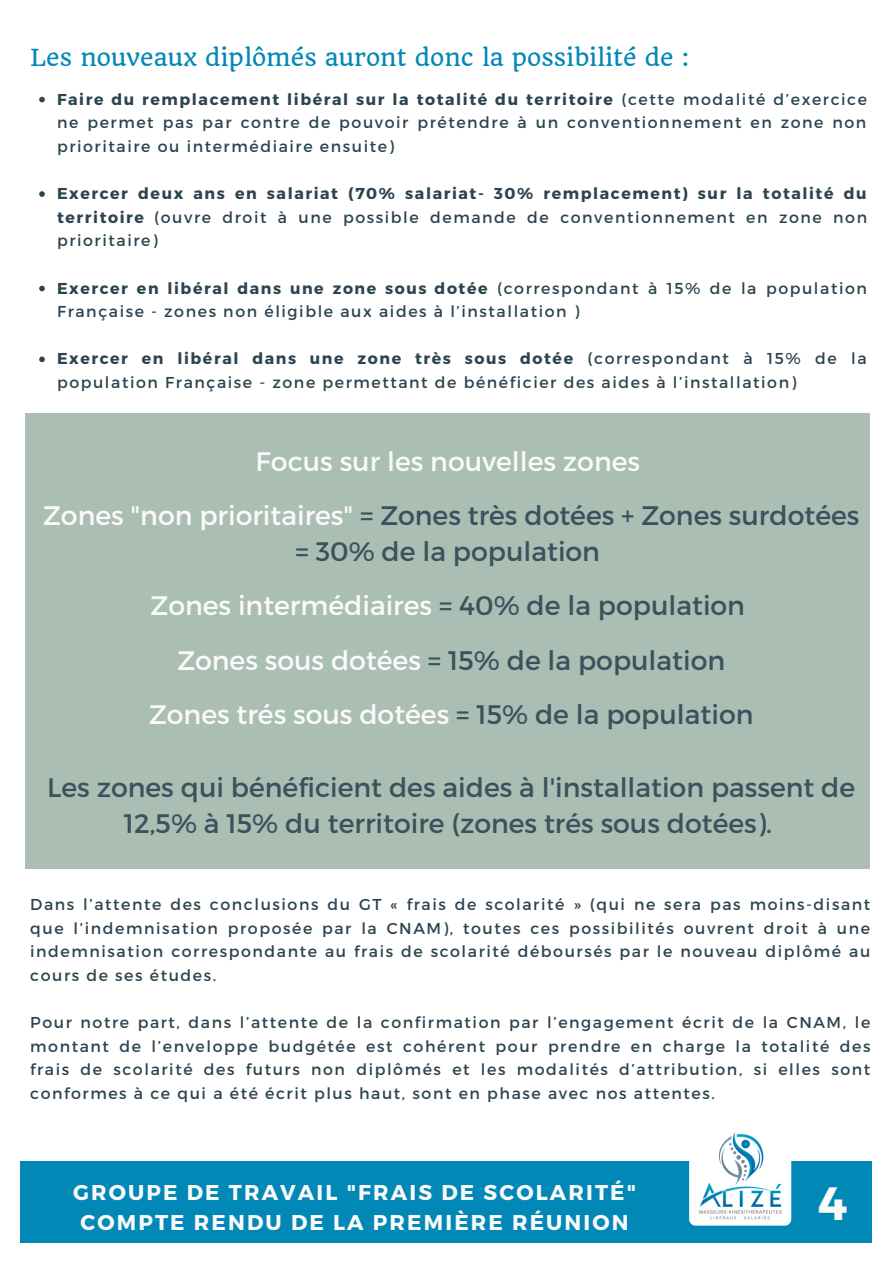
<style>
.page{position:relative;width:893px;height:1264px;background:#fff}
.page>*{position:absolute;margin:0;border:0;box-sizing:border-box;transform-origin:0 0}
.t1{font:700 46.65px "Montserrat";color:#fafafa}
.t2{font:26.7px/54.2px "Montserrat";color:#3b525d;text-align:center}
.t3{font:26.7px/54.2px "Montserrat";color:#fafafa;text-align:center}
.t4{font:22.95px "Quando";color:#0288b7}
.t5{font:700 21.3px/29.2px "Montserrat";letter-spacing:.1em;color:#fafafa;text-align:center}
.t6{font:15.75px/23.5px "Montserrat";letter-spacing:.1em;color:#2c4450;text-align:justify}
.t7{font:700 15.75px/23.5px "Montserrat";letter-spacing:.1em;color:#2c4450;text-align:justify}
.s1{font-weight:700}
.s2{font-weight:400}
.s3{color:#3b525d}
.s4{color:#fafafa}
</style>
<div class="page">
<div style="left:20px;top:1161px;width:851px;height:81px;background:#0288b7"></div>
<div style="left:26px;top:414px;width:843px;height:454px;background:#aabeb3"></div>
<img style="left:689px;top:1123px;width:102px;height:102px;border-radius:6px">
<svg style="left:39px;top:97px;width:6px;height:5px"></svg>
<svg style="left:39px;top:191px;width:6px;height:6px"></svg>
<svg style="left:39px;top:286px;width:6px;height:5px"></svg>
<svg style="left:39px;top:356px;width:6px;height:6px"></svg>
<h3 class="t4" style="left:30px;top:44px;width:660px">Les nouveaux diplômés auront donc la possibilité de :</h3>
<p class="t6" style="left:57px;top:86px;width:811px"><span class="s1">Faire du remplacement libéral sur la totalité du territoire</span> (cette modalité d’exercice ne permet pas par contre de pouvoir prétendre à un conventionnement en zone non prioritaire ou intermédiaire ensuite)</p>
<p class="t7" style="left:57px;top:181px;width:811px">Exercer deux ans en salariat (70% salariat- 30% remplacement) sur la totalité du territoire <span class="s2">(ouvre droit à une possible demande de conventionnement en zone non prioritaire)</span></p>
<p class="t6" style="left:57px;top:275px;width:811px"><span class="s1">Exercer en libéral dans une zone sous dotée</span> (correspondant à 15% de la population<br>Française - zones non éligible aux aides à l’installation )</p>
<p class="t6" style="left:57px;top:346px;width:811px"><span class="s1">Exercer en libéral dans une zone très sous dotée</span> (correspondant à 15% de la population Française - zone permettant de bénéficier des aides à l’installation)</p>
<h2 class="t3" style="left:43px;top:432px;width:817px">Focus sur les nouvelles zones<br>Zones "non prioritaires" <span class="s3">= Zones très dotées + Zones surdotées</span></h2>
<h2 class="t2" style="left:149px;top:523px;width:606px">= 30% de la population<br><span class="s4">Zones intermédiaires</span> = 40% de la population <span class="s4">Zones sous dotées</span> = 15% de la population <span class="s4">Zones trés sous dotées</span> = 15% de la population</h2>
<h2 class="t2" style="left:47px;top:767px;width:809px;line-height:36.5px">Les zones qui bénéficient des aides à l'installation passent de<br>12,5% à 15% du territoire (zones trés sous dotées).</h2>
<p class="t6" style="left:30px;top:891px;width:841px">Dans l’attente des conclusions du GT « frais de scolarité » (qui ne sera pas moins-disant que l’indemnisation proposée par la CNAM), toutes ces possibilités ouvrent droit à une indemnisation correspondante au frais de scolarité déboursés par le nouveau diplômé au cours de ses études.</p>
<p class="t6" style="left:30px;top:1009px;width:841px">Pour notre part, dans l’attente de la confirmation par l’engagement écrit de la CNAM, le montant de l’enveloppe budgétée est cohérent pour prendre en charge la totalité des frais de scolarité des futurs non diplômés et les modalités d’attribution, si elles sont conformes à ce qui a été écrit plus haut, sont en phase avec nos attentes.</p>
<h3 class="t5" style="left:73px;top:1177px;width:564px">GROUPE DE TRAVAIL "FRAIS DE SCOLARITÉ"<br>COMPTE RENDU DE LA PREMIÈRE RÉUNION</h3>
<h1 class="t1" style="left:817px;top:1173px;width:31px">4</h1>
</div>
